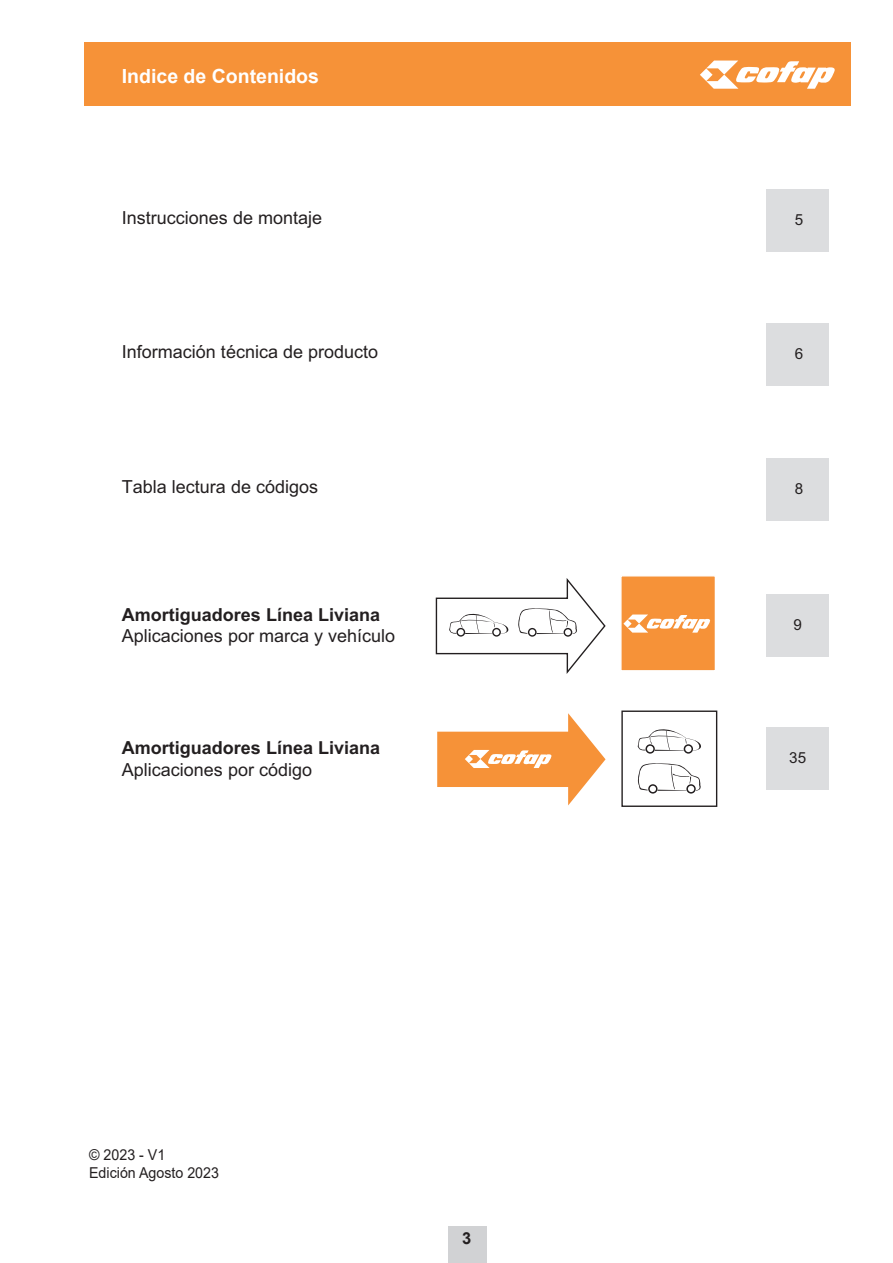
<style>
.page{position:relative;width:893px;height:1263px;background:#fff}
.page>*{position:absolute;margin:0;border:0;box-sizing:border-box;transform-origin:0 0}
.t1{font:700 19.5px "Arial";color:#fff}
.t2{font:18px/21.6px "Arial";color:#231f20}
.t3{font:700 18px/21.6px "Arial";color:#231f20}
.t4{font:700 16.5px "Arial";color:#231f20}
.t5{font:15.3px "Arial";color:#231f20}
.Modelo{font:15px "Arial";color:#231f20;scale:.95 1}
.s1{font-weight:700}
.s2{font-weight:400}
</style>
<div class="page">
<div style="left:85px;top:43px;width:766px;height:63px;background:#f69238"></div>
<div style="left:449px;top:1226px;width:38px;height:37px;background:#d1d2d4"></div>
<svg style="left:700px;top:61px;width:135px;height:28px"></svg>
<div style="left:766px;top:594px;width:63px;height:63px;background:#dcdddf"></div>
<div style="left:766px;top:189px;width:63px;height:63px;background:#dcdddf"></div>
<div style="left:766px;top:323px;width:63px;height:63px;background:#dcdddf"></div>
<div style="left:766px;top:458px;width:63px;height:63px;background:#dcdddf"></div>
<div style="left:620px;top:575px;width:96px;height:96px;background:#f69238;border:1px solid #fff"></div>
<svg style="left:623px;top:614px;width:87px;height:19px"></svg>
<div style="left:766px;top:727px;width:63px;height:63px;background:#dcdddf"></div>
<svg style="left:435px;top:578px;width:171px;height:96px"></svg>
<svg style="left:638px;top:729px;width:63px;height:25px"></svg>
<svg style="left:638px;top:763px;width:63px;height:30px"></svg>
<div style="left:621px;top:710px;width:96px;height:97px;border:1px solid #231f20"></div>
<svg style="left:437px;top:713px;width:168px;height:92px"></svg>
<p class="t1" style="left:122px;top:62px;width:199px">Indice de Contenidos</p>
<p class="t2" style="left:122px;top:207px;width:202px">Instrucciones de montaje</p>
<p class="t5" style="left:795px;top:210px;width:10px">5</p>
<p class="t2" style="left:122px;top:341px;width:258px">Información técnica de producto</p>
<p class="t5" style="left:795px;top:344px;width:10px">6</p>
<p class="t2" style="left:122px;top:476px;width:198px">Tabla lectura de códigos</p>
<p class="t5" style="left:795px;top:479px;width:10px">8</p>
<p class="t2" style="left:122px;top:604px;width:275px"><span class="s1">Amortiguadores Línea Liviana<br></span>Aplicaciones por marca y vehículo</p>
<p class="t5" style="left:793px;top:614px;width:10px">9</p>
<p class="t3" style="left:122px;top:737px;width:260px">Amortiguadores Línea Liviana<br><span class="s2">Aplicaciones por código</span></p>
<p class="t5" style="left:789px;top:748px;width:18px">35</p>
<p class="Modelo" style="left:89px;top:1144px;width:82px">© 2023 - V1</p>
<p class="Modelo" style="left:89px;top:1162px;width:138px">Edición Agosto 2023</p>
<p class="t4" style="left:462px;top:1226px;width:11px">3</p>
</div>
